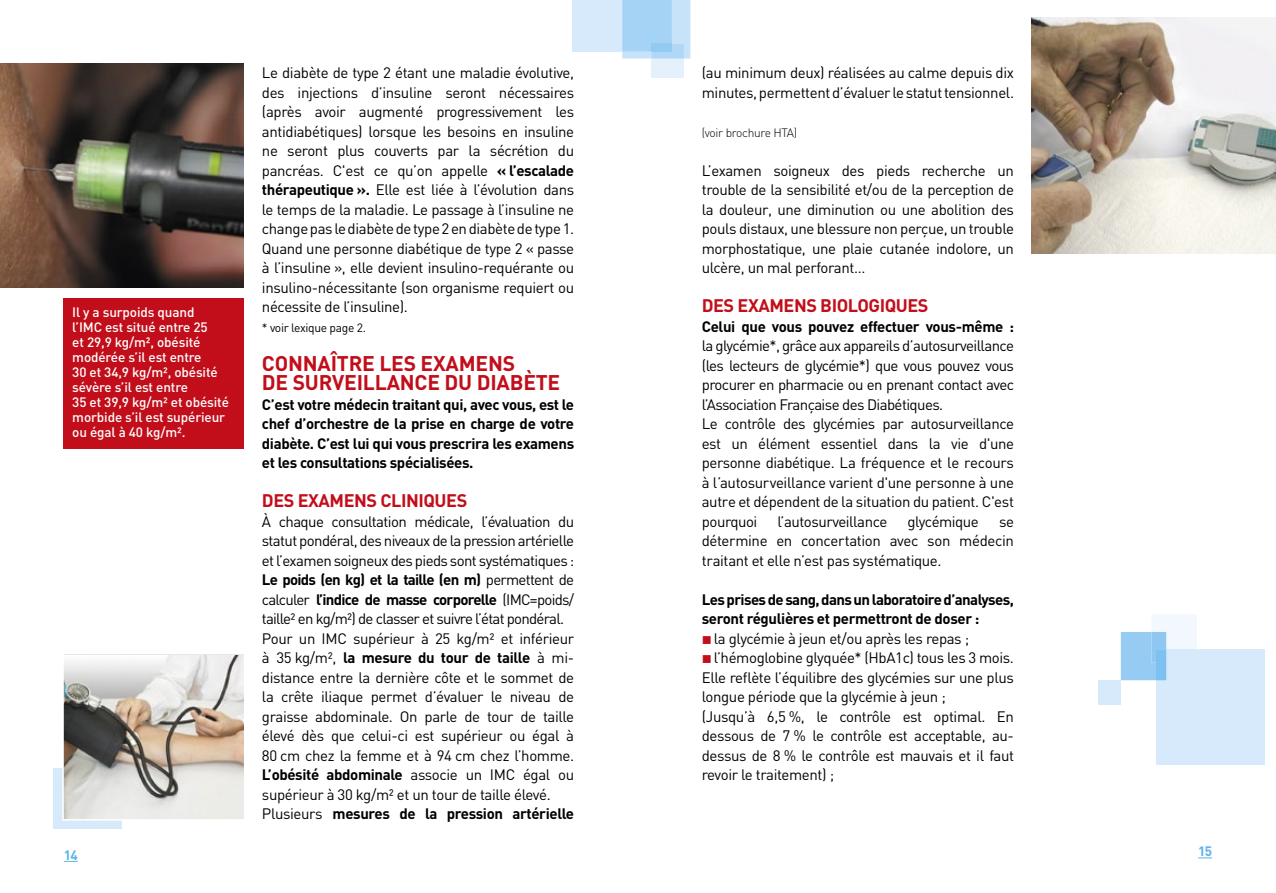
<style>
.page{position:relative;width:1276px;height:893px;background:#fff}
.page>*{position:absolute;margin:0;border:0;box-sizing:border-box;transform-origin:0 0}
.t1{font:700 21px/19.5px "DIN";letter-spacing:-.01em;color:#c20e1a}
.t2{font:700 18px "DIN";letter-spacing:-.025em;color:#c20e1a}
.t3{font:15px/19.5px "DIN";letter-spacing:-.025em;color:#000}
.t4{font:700 15px/19.5px "DIN";letter-spacing:-.025em;color:#000;text-align:justify}
.t5{font:500 13.5px/15px "DIN";letter-spacing:-.01em;color:#fff}
.t6{font:700 13.5px "DIN";color:#5bb4ea}
.t7{font:12px "DIN";letter-spacing:-.025em;color:#000}
.t8{font:300 12px "DIN";letter-spacing:-.025em;color:#000}
.s1{font-weight:700}
.s2{color:#c20e1a}
</style>
<div class="page">
<svg style="left:64px;top:861px;width:14px;height:1px"></svg>
<svg style="left:1198px;top:857px;width:14px;height:1px"></svg>
<div style="left:53px;top:769px;width:69px;height:60px;background:#d6eafb"></div>
<div style="left:572px;top:0;width:100px;height:51px;background:#d6eafb"></div>
<div style="left:651px;top:58px;width:33px;height:20px;background:#e4f1fd"></div>
<svg style="left:622px;top:0;width:68px;height:59px;background:#b0d8f6"></svg>
<div style="left:651px;top:43px;width:21px;height:8px;background:#93caf2"></div>
<div style="left:64px;top:298px;width:180px;height:150px;background:#c20e1a"></div>
<img style="left:1031px;top:18px;width:245px;height:236px">
<svg style="left:62px;top:654px;width:182px;height:167px;background:#c5c0ba"></svg>
<img style="left:0;top:63px;width:244px;height:225px">
<div style="left:1156px;top:650px;width:108px;height:115px;background:#d6eafb"></div>
<svg style="left:1120px;top:615px;width:77px;height:65px"></svg>
<div style="left:1098px;top:680px;width:22px;height:24px;background:#d6eafb"></div>
<p class="t5" style="left:72px;top:305px;width:158px">Il y a surpoids quand<br>l’IMC est situé entre 25<br>et 29,9 kg/m², obésité modérée s’il est entre<br>30 et 34,9 kg/m², obésité sévère s’il est entre<br>35 et 39,9 kg/m² et obésité morbide s’il est supérieur ou égal à 40 kg/m².</p>
<p class="t3" style="left:262px;top:63px;width:314px;text-align:justify">Le diabète de type 2 étant une maladie évolutive, des injections d’insuline seront nécessaires (après avoir augmenté progressivement les antidiabétiques) lorsque les besoins en insuline ne seront plus couverts par la sécrétion du pancréas. C'est ce qu’on appelle <span class="s1">« l’escalade thérapeutique ».</span> Elle est liée à l’évolution dans le temps de la maladie. Le passage à l’insuline ne change pas le diabète de type 2 en diabète de type 1.<br>Quand une personne diabétique de type 2 « passe à l’insuline », elle devient insulino-requérante ou insulino-nécessitante (son organisme requiert ou nécessite de l’insuline).</p>
<p class="t7" style="left:262px;top:320px;width:106px">* voir lexique page 2.</p>
<h1 class="t1" style="left:262px;top:352px;width:300px">CONNAÎTRE LES EXAMENS<br>DE SURVEILLANCE DU DIABÈTE</h1>
<p class="t4" style="left:262px;top:394px;width:314px">C’est votre médecin traitant qui, avec vous, est le chef d’orchestre de la prise en charge de votre diabète. C’est lui qui vous prescrira les examens et les consultations spécialisées.</p>
<p class="t2" style="left:262px;top:489px;width:207px">DES EXAMENS CLINIQUES</p>
<p class="t3" style="left:262px;top:511px;width:314px">À chaque consultation médicale, l’évaluation du statut pondéral, des niveaux de la pression artérielle et l’examen soigneux des pieds sont systématiques :<br><span class="s1">Le poids (en kg) et la taille (en m)</span> permettent de calculer <span class="s1">l’indice de masse corporelle</span> (IMC=poids/ taille² en kg/m²) de classer et suivre l’état pondéral.<br>Pour un IMC supérieur à 25 kg/m² et inférieur à 35 kg/m², <span class="s1">la mesure du tour de taille</span> à mi&shy;distance entre la dernière côte et le sommet de la crête iliaque permet d’évaluer le niveau de graisse abdominale. On parle de tour de taille élevé dès que celui-ci est supérieur ou égal à 80 cm chez la femme et à 94 cm chez l’homme.<br><span class="s1">L’obésité abdominale</span> associe un IMC égal ou supérieur à 30 kg/m² et un tour de taille élevé.<br>Plusieurs <span class="s1">mesures de la pression artérielle</span></p>
<p class="t3" style="left:702px;top:63px;width:314px">(au minimum deux) réalisées au calme depuis dix minutes, permettent d’évaluer le statut tensionnel.</p>
<p class="t8" style="left:702px;top:125px;width:97px">(voir brochure HTA)</p>
<p class="t3" style="left:702px;top:160px;width:314px;text-align:justify">L’examen soigneux des pieds recherche un trouble de la sensibilité et/ou de la perception de la douleur, une diminution ou une abolition des pouls distaux, une blessure non perçue, un trouble morphostatique, une plaie cutanée indolore, un ulcère, un mal perforant…</p>
<p class="t2" style="left:702px;top:294px;width:228px">DES EXAMENS BIOLOGIQUES</p>
<p class="t4" style="left:702px;top:316px;width:314px">Celui que vous pouvez effectuer vous-même :</p>
<p class="t3" style="left:702px;top:336px;width:314px">la glycémie*, grâce aux appareils d’autosurveillance (les lecteurs de glycémie*) que vous pouvez vous procurer en pharmacie ou en prenant contact avec l’Association Française des Diabétiques.<br>Le contrôle des glycémies par autosurveillance est un élément essentiel dans la vie d'une personne diabétique. La fréquence et le recours à l’autosurveillance varient d'une personne à une autre et dépendent de la situation du patient. C'est pourquoi</p>
<p class="t3" style="left:777px;top:511px;width:111px">l’autosurveillance</p>
<p class="t3" style="left:907px;top:511px;width:73px">glycémique</p>
<p class="t3" style="left:702px;top:511px;width:314px;text-align:justify;text-indent:297px">se détermine en concertation avec son médecin traitant et elle n’est pas systématique.</p>
<p class="t4" style="left:702px;top:589px;width:314px">Les prises de sang, dans un laboratoire d’analyses, seront régulières et permettront de doser :</p>
<p class="t3" style="left:702px;top:628px;width:269px"><span class="s2">■</span> la glycémie à jeun et/ou après les repas ;</p>
<p class="t3" style="left:702px;top:648px;width:314px"><span class="s2">■</span> l’hémoglobine glyquée* (HbA1c) tous les 3 mois.<br>Elle reflète l’équilibre des glycémies sur une plus longue période que la glycémie à jeun ;<br>(Jusqu’à 6,5 %, le contrôle est optimal. En dessous de 7 % le contrôle est acceptable, au&shy;dessus de 8 % le contrôle est mauvais et il faut revoir le traitement) ;</p>
<p class="t6" style="left:64px;top:846px;width:15px">14</p>
<p class="t6" style="left:1198px;top:842px;width:15px">15</p>
</div>
